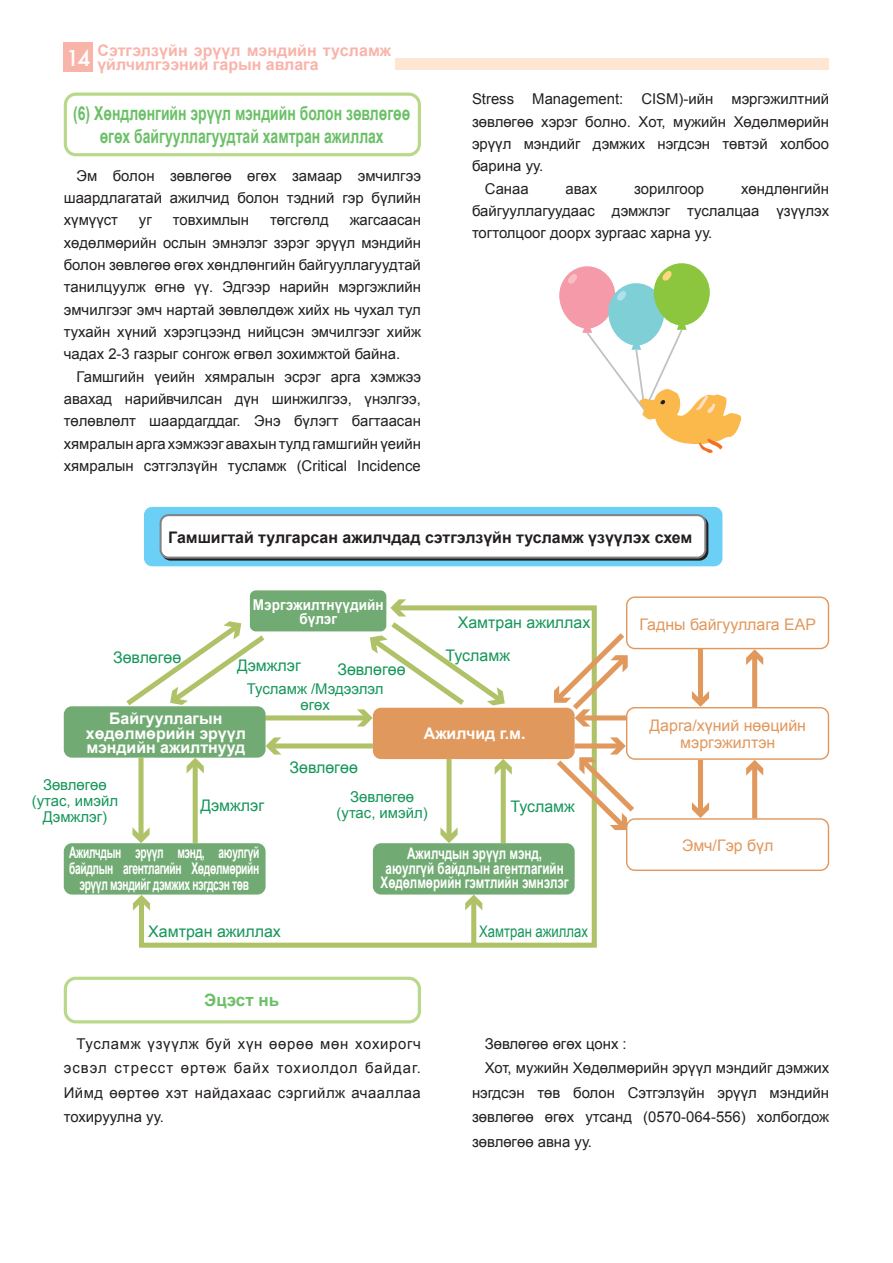
<style>
.page{position:relative;width:893px;height:1263px;background:#fff}
.page>*{position:absolute;margin:0;border:0;box-sizing:border-box;transform-origin:0 0}
.t1{font:700 19.2px/23.4px "Arial";color:#6bc067;text-align:center;scale:.73 1}
.t2{font:700 16.95px "Arial";color:#6bc067}
.t3{font:700 15.9px/15.9px "Arial";letter-spacing:-.03em;color:#fff;text-align:center;scale:.64 1}
.t4{font:15.9px "Arial";color:#159659}
.t5{font:700 15.9px/14.9px "Arial";color:#fff;text-align:center;scale:.73 1}
.t6{font:15.9px/17px "Arial";color:#e1985d;text-align:center}
.t7{font:700 15.9px/14.9px "Arial";color:#fff;text-align:center}
.t8{font:700 15.9px/13.8px "Arial";color:#f9b4aa}
.t9{font:700 15.9px "Arial";color:#231f20}
.t10{font:15.9px "Arial";color:#159659;scale:.82 1}
.t11{font:14.85px/22.4px "Arial";color:#231f20;text-align:justify}
.t12{font:14.85px/15.9px "Arial";color:#159659;text-align:center}
.t13{font:700 14.85px/14.9px "Arial";letter-spacing:.005em;color:#fff;text-align:center;scale:.91 1}
.s1{font-family:"Futura";font-weight:500;font-size:21.3px;color:#fff}
</style>
<div class="page">
<div style="left:64px;top:43px;width:29px;height:29px;background:#f9b4aa"></div>
<div style="left:395px;top:58px;width:434px;height:12px;background:#fee6d3"></div>
<div style="left:64px;top:977px;width:357px;height:46px;border:3px solid #b8d989;border-radius:11px"></div>
<div style="left:144px;top:507px;width:578px;height:59px;background:#6bcff6;border-radius:8px"></div>
<div style="left:162px;top:516px;width:546px;height:45px;border:2px solid #231f20;border-radius:8px"></div>
<div style="left:161px;top:515px;width:544px;height:43px;background:#fff;border-radius:8px"></div>
<div style="left:160px;top:514px;width:546px;height:45px;border:2px solid #808285;border-radius:8px"></div>
<svg style="left:126px;top:694px;width:10px;height:12px"></svg>
<svg style="left:132px;top:827px;width:4px;height:11px"></svg>
<div style="left:698px;top:648px;width:5px;height:53px;background:#e1985d"></div>
<svg style="left:692px;top:691px;width:17px;height:16px"></svg>
<div style="left:752px;top:655px;width:5px;height:52px;background:#e1985d"></div>
<svg style="left:746px;top:649px;width:17px;height:16px"></svg>
<div style="left:698px;top:760px;width:5px;height:52px;background:#e1985d"></div>
<svg style="left:692px;top:802px;width:17px;height:16px"></svg>
<div style="left:752px;top:765px;width:5px;height:53px;background:#e1985d"></div>
<svg style="left:746px;top:760px;width:17px;height:16px"></svg>
<svg style="left:136px;top:603px;width:461px;height:345px"></svg>
<svg style="left:133px;top:895px;width:17px;height:16px"></svg>
<svg style="left:357px;top:599px;width:150px;height:127px"></svg>
<div style="left:471px;top:900px;width:5px;height:46px;background:#b0c268"></div>
<svg style="left:465px;top:894px;width:17px;height:16px"></svg>
<div style="left:64px;top:706px;width:202px;height:52px;background:#71ab73;border-radius:8px"></div>
<div style="left:250px;top:590px;width:136px;height:41px;background:#71ab73;border-radius:6px"></div>
<div style="left:64px;top:843px;width:202px;height:51px;background:#71ab73;border-radius:8px"></div>
<div style="left:373px;top:843px;width:202px;height:51px;background:#71ab73;border-radius:8px"></div>
<div style="left:373px;top:708px;width:202px;height:51px;background:#e1985d;border-radius:8px"></div>
<div style="left:626px;top:596px;width:203px;height:53px;border:1px solid #e1985d;border-radius:8px"></div>
<div style="left:626px;top:818px;width:203px;height:53px;border:1px solid #e1985d;border-radius:8px"></div>
<div style="left:626px;top:707px;width:203px;height:53px;border:1px solid #e1985d;border-radius:8px"></div>
<svg style="left:551px;top:628px;width:80px;height:98px"></svg>
<svg style="left:551px;top:737px;width:88px;height:96px"></svg>
<div style="left:64px;top:93px;width:357px;height:63px;border:3px solid #b8d989;border-radius:11px"></div>
<svg style="left:559px;top:263px;width:182px;height:190px"></svg>
<p class="t8" style="left:97px;top:44px;width:295px;text-indent:-31px"><span class="s1">14</span> Сэтгэлзүйн эрүүл мэндийн тусламж үйлчилгээний гарын авлага</p>
<p class="t1" style="left:73px;top:102px;width:463px">(6) Хөндлөнгийн эрүүл мэндийн болон зөвлөгөө өгөх байгууллагуудтай хамтран ажиллах</p>
<p class="t11" style="left:64px;top:165px;width:359px;text-indent:13px">Эм болон зөвлөгөө өгөх замаар эмчилгээ шаардлагатай ажилчид болон тэдний гэр бүлийн хүмүүст</p>
<p class="t11" style="left:64px;top:209px;width:359px;text-indent:286px">жагсаасан хөдөлмөрийн ослын эмнэлэг зэрэг эрүүл мэндийн болон зөвлөгөө өгөх хөндлөнгийн байгууллагуудтай танилцуулж өгнө үү. Эдгээр нарийн мэргэжлийн эмчилгээг эмч нартай зөвлөлдөж хийх нь чухал тул тухайн хүний хэрэгцээнд нийцсэн эмчилгээг хийж чадах 2-3 газрыг сонгож өгвөл зохимжтой байна.</p>
<p class="t11" style="left:64px;top:365px;width:359px;text-indent:13px">Гамшгийн үеийн хямралын эсрэг арга хэмжээ авахад нарийвчилсан дүн шинжилгээ, үнэлгээ, төлөвлөлт шаардагддаг. Энэ бүлэгт багтаасан хямралын арга хэмжээг авахын тулд гамшгийн үеийн хямралын сэтгэлзүйн тусламж (Critical Incidence</p>
<p class="t11" style="left:139px;top:209px;width:14px">уг</p>
<p class="t11" style="left:173px;top:209px;width:78px">товхимлын</p>
<p class="t11" style="left:270px;top:209px;width:60px">төгсгөлд</p>
<p class="t11" style="left:472px;top:88px;width:359px">Stress Management: CISM)-ийн мэргэжилтний зөвлөгөө хэрэг болно. Хот, мужийн Хөдөлмөрийн эрүүл мэндийг дэмжих нэгдсэн төвтэй холбоо барина уу.</p>
<p class="t11" style="left:485px;top:177px;width:45px">Санаа</p>
<p class="t11" style="left:566px;top:177px;width:33px">авах</p>
<p class="t11" style="left:634px;top:177px;width:72px">зорилгоор</p>
<p class="t11" style="left:472px;top:177px;width:359px;text-indent:269px">хөндлөнгийн байгууллагуудаас дэмжлэг туслалцаа үзүүлэх тогтолцоог доорх зургаас харна уу.</p>
<p class="t9" style="left:168px;top:527px;width:526px">Гамшигтай тулгарсан ажилчдад сэтгэлзүйн тусламж үзүүлэх схем</p>
<p class="t13" style="left:253px;top:597px;width:145px">Мэргэжилтнүүдийн бүлэг</p>
<p class="t4" style="left:113px;top:647px;width:70px">Зөвлөгөө</p>
<p class="t4" style="left:237px;top:655px;width:65px">Дэмжлэг</p>
<p class="t4" style="left:337px;top:659px;width:70px">Зөвлөгөө</p>
<p class="t12" style="left:247px;top:681px;width:138px">Тусламж /Мэдээлэл өгөх</p>
<p class="t7" style="left:86px;top:711px;width:161px">Байгууллагын хөдөлмөрийн эрүүл мэндийн ажилтнууд</p>
<p class="t4" style="left:290px;top:757px;width:70px">Зөвлөгөө</p>
<p class="t4" style="left:458px;top:612px;width:134px">Хамтран ажиллах</p>
<p class="t4" style="left:446px;top:645px;width:66px">Тусламж</p>
<p class="t7" style="left:424px;top:726px;width:103px">Ажилчид г.м.</p>
<p class="t12" style="left:43px;top:777px;width:65px">Зөвлөгөө</p>
<p class="t12" style="left:32px;top:793px;width:88px">(утас, имэйл</p>
<p class="t12" style="left:43px;top:809px;width:66px">Дэмжлэг)</p>
<p class="t4" style="left:200px;top:795px;width:65px">Дэмжлэг</p>
<p class="t3" style="left:69px;top:845px;width:299px">Ажилчдын эрүүл мэнд, аюулгүй байдлын агентлагийн Хөдөлмөрийн эрүүл мэндийг дэмжих нэгдсэн төв</p>
<p class="t12" style="left:350px;top:789px;width:65px">Зөвлөгөө</p>
<p class="t12" style="left:337px;top:805px;width:93px">(утас, имэйл)</p>
<p class="t4" style="left:510px;top:796px;width:66px">Тусламж</p>
<p class="t5" style="left:381px;top:846px;width:259px">Ажилчдын эрүүл мэнд,<br>аюулгүй байдлын агентлагийн<br>Хөдөлмөрийн гэмтлийн эмнэлэг</p>
<p class="t4" style="left:148px;top:921px;width:134px">Хамтран ажиллах</p>
<p class="t10" style="left:479px;top:921px;width:134px">Хамтран ажиллах</p>
<p class="t6" style="left:639px;top:616px;width:178px">Гадны байгууллага EAP</p>
<p class="t6" style="left:649px;top:717px;width:158px">Дарга/хүний нөөцийн мэргэжилтэн</p>
<p class="t6" style="left:682px;top:837px;width:93px">Эмч/Гэр бүл</p>
<p class="t2" style="left:204px;top:989px;width:76px">Эцэст нь</p>
<p class="t11" style="left:64px;top:1032px;width:359px;line-height:24.5px;text-indent:13px">Тусламж үзүүлж буй хүн өөрөө мөн хохирогч эсвэл стресст өртөж байх тохиолдол байдаг.<br>Иймд өөртөө хэт найдахаас сэргийлж ачааллаа тохируулна уу.</p>
<p class="t11" style="left:485px;top:1033px;width:144px">Зөвлөгөө өгөх цонх :</p>
<p class="t11" style="left:472px;top:1056px;width:359px;line-height:24.5px;text-indent:13px">Хот, мужийн Хөдөлмөрийн эрүүл мэндийг дэмжих нэгдсэн төв болон Сэтгэлзүйн эрүүл мэндийн зөвлөгөө өгөх утсанд (0570-064-556) холбогдож зөвлөгөө авна уу.</p>
</div>
